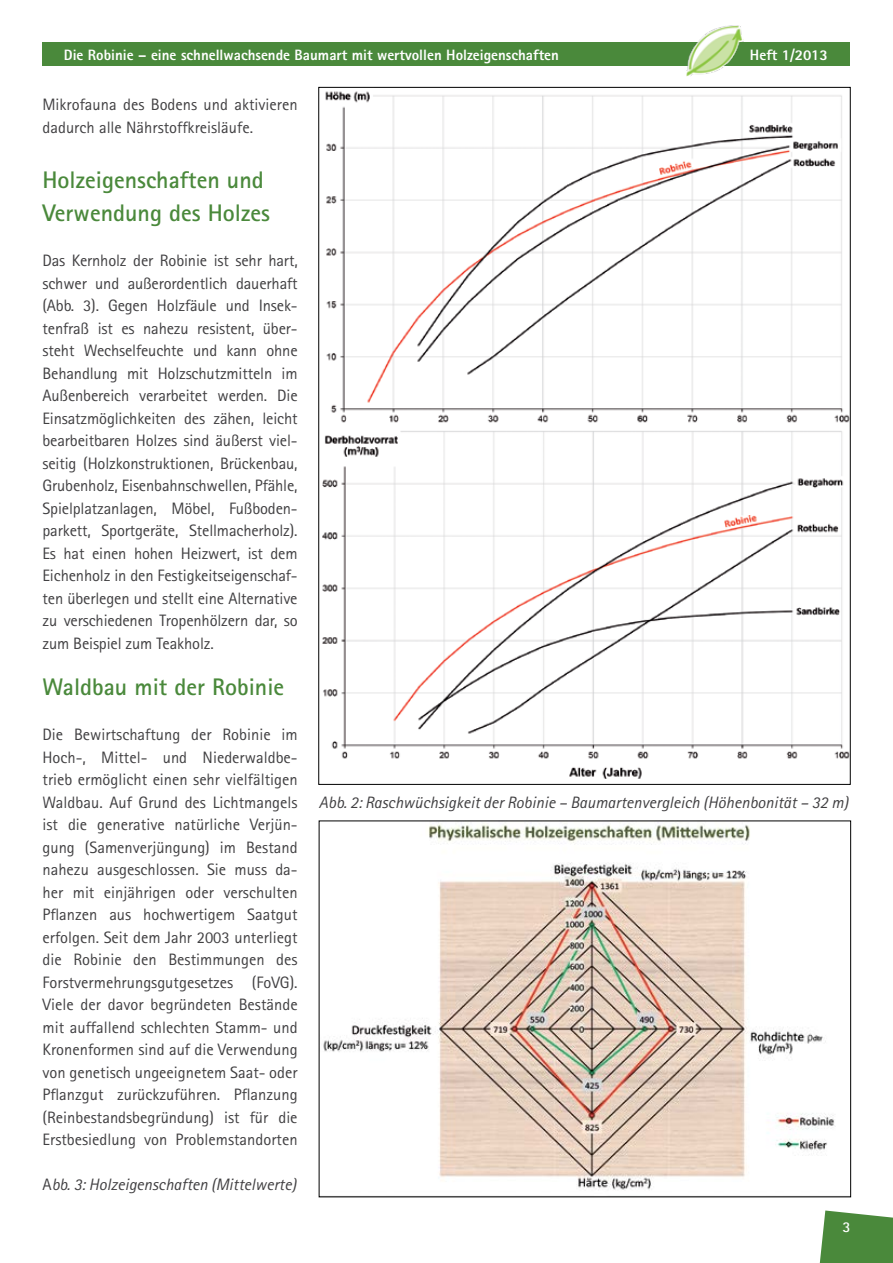
<style>
.page{position:relative;width:893px;height:1263px;background:#fff}
.page>*{position:absolute;margin:0;border:0;box-sizing:border-box;transform-origin:0 0}
.t1{font:700 24px/33px "Rotis Sans Serif";color:#4a893b}
.t2{font:16.5px/22.5px "Rotis Sans Serif";color:#414042;text-align:justify}
.t3{font:italic 16.5px "Rotis Sans Serif";color:#414042}
.t4{font:800 15px "Rotis Sans Serif";color:#fff}
.t5{font:700 15px "Rotis Sans Serif";color:#fff}
.s1{font-style:normal}
</style>
<div class="page">
<svg style="left:820px;top:1210px;width:73px;height:53px;background:#5d954f"></svg>
<div style="left:43px;top:43px;width:807px;height:23px;background:#4a893b"></div>
<img style="left:686px;top:26px;width:58px;height:51px">
<img style="left:323px;top:824px;width:512px;height:366px">
<img style="left:322px;top:91px;width:526px;height:688px">
<p class="t4" style="left:64px;top:45px;width:497px">Die Robinie – eine schnellwachsende Baumart mit wertvollen Holzeigenschaften</p>
<p class="t4" style="left:750px;top:45px;width:79px">Heft 1/2013</p>
<p class="t2" style="left:43px;top:93px;width:257px">Mikrofauna des Bodens und aktivieren dadurch alle Nährstoffkreisläufe.</p>
<h1 class="t1" style="left:43px;top:163px;width:229px">Holzeigenschaften und<br>Verwendung des Holzes</h1>
<p class="t2" style="left:43px;top:249px;width:257px">Das Kernholz der Robinie ist sehr hart, schwer und außerordentlich dauerhaft (Abb. 3). Gegen Holzfäule und Insek&shy;tenfraß ist es nahezu resistent, über&shy;steht Wechselfeuchte und kann ohne Behandlung mit Holzschutzmitteln im Außenbereich verarbeitet werden. Die Einsatzmöglichkeiten des zähen, leicht bearbeitbaren Holzes sind äußerst viel&shy;seitig (Holzkonstruktionen, Brückenbau, Grubenholz, Eisenbahnschwellen, Pfähle, Spielplatzanlagen, Möbel, Fußboden&shy;parkett, Sportgeräte, Stellmacherholz).<br>Es hat einen hohen Heizwert, ist dem Eichenholz in den Festigkeitseigenschaf&shy;ten überlegen und stellt eine Alternative zu verschiedenen Tropenhölzern dar, so zum Beispiel zum Teakholz.</p>
<h1 class="t1" style="left:43px;top:670px;width:243px">Waldbau mit der Robinie</h1>
<p class="t2" style="left:43px;top:723px;width:257px">Die Bewirtschaftung der Robinie im Hoch-, Mittel- und Niederwaldbe&shy;trieb ermöglicht einen sehr vielfältigen Waldbau. Auf Grund des Lichtmangels ist die generative natürliche Verjün&shy;gung (Samenverjüngung) im Bestand nahezu ausgeschlossen. Sie muss da&shy;her mit einjährigen oder verschulten Pflanzen aus hochwertigem Saatgut erfolgen. Seit dem Jahr 2003 unterliegt die Robinie den Bestimmungen des Forstvermehrungsgutgesetzes (FoVG).<br>Viele der davor begründeten Bestände mit auffallend schlechten Stamm- und Kronenformen sind auf die Verwendung von genetisch ungeeignetem Saat- oder Pflanzgut zurückzuführen. Pflanzung (Reinbestandsbegründung) ist für die Erstbesiedlung von Problemstandorten</p>
<p class="t3" style="left:319px;top:792px;width:531px">Abb. 2: Raschwüchsigkeit der Robinie – Baumartenvergleich (Höhenbonität – 32 m)</p>
<p class="t3" style="left:43px;top:1175px;width:255px"><span class="s1">A</span>bb. 3: Holzeigenschaften (Mittelwerte)</p>
<p class="t5" style="left:842px;top:1218px;width:10px">3</p>
</div>
